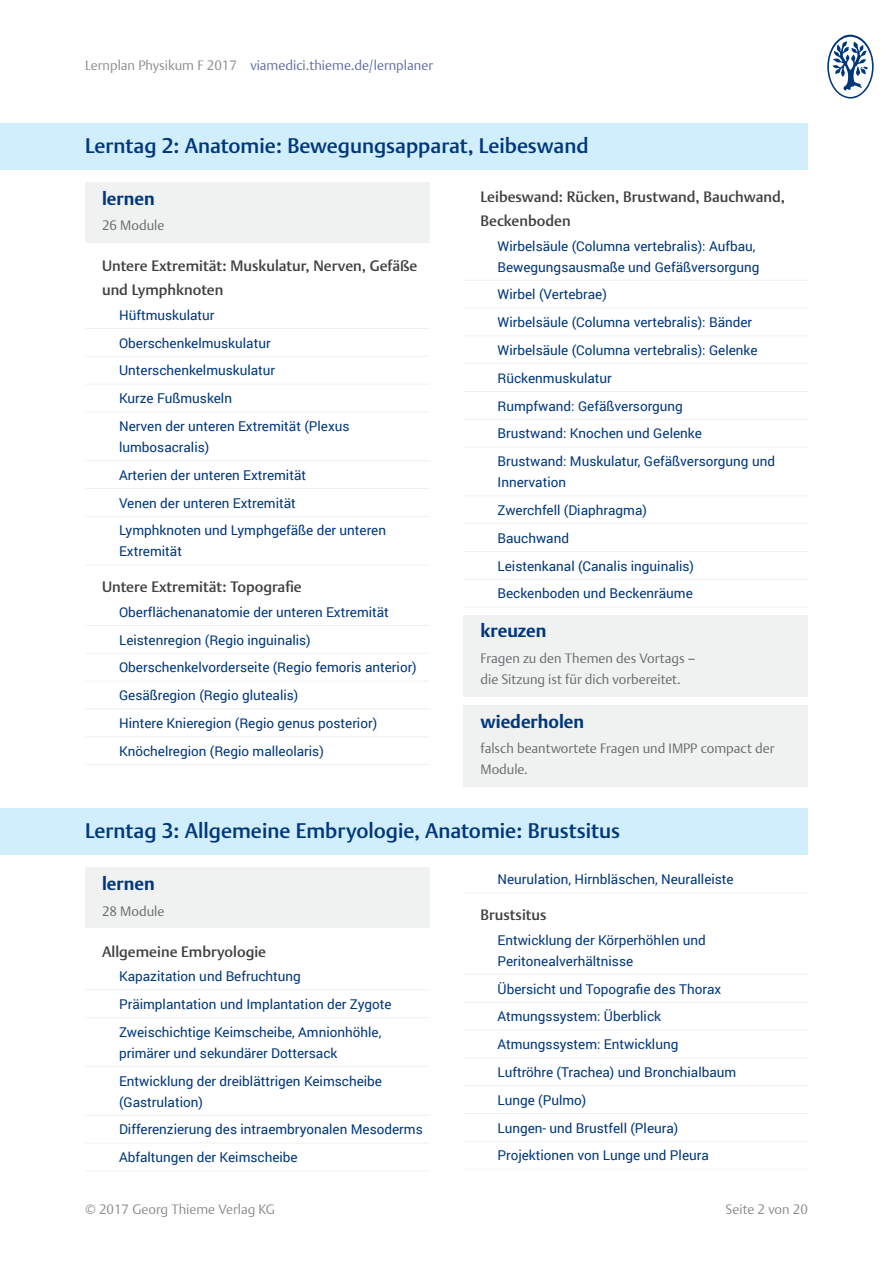
<style>
.page{position:relative;width:893px;height:1263px;background:#fff}
.page>*{position:absolute;margin:0;border:0;box-sizing:border-box;transform-origin:0 0}
.t1{font:500 21px "Thieme Argo 2011";color:#00377b}
.t2{font:700 18px "Thieme Argo 2011";color:#00377b}
.t3{font:500 15px/24px "Thieme Argo 2011";color:#414042}
.t4{font:13.5px/27.8px "Roboto";color:#00377b}
.t5{font:300 13.5px/21px "Thieme Argo 2011";color:#696a6d}
.t6{font:300 13.5px "Thieme Argo 2011";color:#606ea3}
.t7{font:300 13.5px "Thieme Argo 2011";color:#8b8e90}
.s1{color:#8b8e90}
</style>
<div class="page">
<svg style="left:827px;top:35px;width:47px;height:64px"></svg>
<div style="left:0;top:123px;width:808px;height:47px;background:#d1eefc"></div>
<div style="left:85px;top:182px;width:344px;height:61px;background:#f0f1f1"></div>
<hr style="left:85px;top:328px;width:344px;height:1px;background:#f0f1f1">
<hr style="left:85px;top:356px;width:344px;height:1px;background:#f0f1f1">
<hr style="left:85px;top:384px;width:344px;height:1px;background:#f0f1f1">
<hr style="left:85px;top:412px;width:344px;height:1px;background:#f0f1f1">
<hr style="left:85px;top:460px;width:344px;height:1px;background:#f0f1f1">
<hr style="left:85px;top:488px;width:344px;height:1px;background:#f0f1f1">
<hr style="left:85px;top:516px;width:344px;height:1px;background:#f0f1f1">
<hr style="left:85px;top:565px;width:344px;height:1px;background:#f0f1f1">
<hr style="left:85px;top:625px;width:344px;height:1px;background:#f0f1f1">
<hr style="left:85px;top:653px;width:344px;height:1px;background:#f0f1f1">
<hr style="left:85px;top:681px;width:344px;height:1px;background:#f0f1f1">
<hr style="left:85px;top:709px;width:344px;height:1px;background:#f0f1f1">
<hr style="left:85px;top:736px;width:344px;height:1px;background:#f0f1f1">
<hr style="left:85px;top:764px;width:344px;height:1px;background:#f0f1f1">
<hr style="left:463px;top:280px;width:345px;height:1px;background:#f0f1f1">
<hr style="left:463px;top:308px;width:345px;height:1px;background:#f0f1f1">
<hr style="left:463px;top:336px;width:345px;height:1px;background:#f0f1f1">
<hr style="left:463px;top:363px;width:345px;height:1px;background:#f0f1f1">
<hr style="left:463px;top:391px;width:345px;height:1px;background:#f0f1f1">
<hr style="left:463px;top:419px;width:345px;height:1px;background:#f0f1f1">
<hr style="left:463px;top:447px;width:345px;height:1px;background:#f0f1f1">
<hr style="left:463px;top:496px;width:345px;height:1px;background:#f0f1f1">
<hr style="left:463px;top:523px;width:345px;height:1px;background:#f0f1f1">
<hr style="left:463px;top:551px;width:345px;height:1px;background:#f0f1f1">
<hr style="left:463px;top:579px;width:345px;height:1px;background:#f0f1f1">
<hr style="left:463px;top:607px;width:345px;height:1px;background:#f0f1f1">
<div style="left:463px;top:615px;width:345px;height:81px;background:#f0f1f1"></div>
<div style="left:463px;top:705px;width:345px;height:82px;background:#f0f1f1"></div>
<div style="left:0;top:808px;width:808px;height:47px;background:#d1eefc"></div>
<div style="left:85px;top:868px;width:344px;height:60px;background:#f0f1f1"></div>
<hr style="left:85px;top:989px;width:344px;height:1px;background:#f0f1f1">
<hr style="left:85px;top:1017px;width:344px;height:1px;background:#f0f1f1">
<hr style="left:85px;top:1066px;width:344px;height:1px;background:#f0f1f1">
<hr style="left:85px;top:1115px;width:344px;height:1px;background:#f0f1f1">
<hr style="left:85px;top:1143px;width:344px;height:1px;background:#f0f1f1">
<hr style="left:85px;top:1170px;width:344px;height:1px;background:#f0f1f1">
<hr style="left:463px;top:893px;width:345px;height:1px;background:#f0f1f1">
<hr style="left:463px;top:974px;width:345px;height:1px;background:#f0f1f1">
<hr style="left:463px;top:1002px;width:345px;height:1px;background:#f0f1f1">
<hr style="left:463px;top:1030px;width:345px;height:1px;background:#f0f1f1">
<hr style="left:463px;top:1057px;width:345px;height:1px;background:#f0f1f1">
<hr style="left:463px;top:1085px;width:345px;height:1px;background:#f0f1f1">
<hr style="left:463px;top:1113px;width:345px;height:1px;background:#f0f1f1">
<hr style="left:463px;top:1141px;width:345px;height:1px;background:#f0f1f1">
<hr style="left:463px;top:1169px;width:345px;height:1px;background:#f0f1f1">
<p class="t6" style="left:85px;top:56px;width:349px"><span class="s1">Lernplan Physikum F 2017</span> viamedici.thieme.de/lernplaner</p>
<h1 class="t1" style="left:85px;top:131px;width:505px">Lerntag 2: Anatomie: Bewegungsapparat, Leibeswand</h1>
<h2 class="t2" style="left:102px;top:187px;width:54px">lernen</h2>
<p class="t5" style="left:102px;top:215px;width:64px">26 Module</p>
<p class="t3" style="left:102px;top:254px;width:317px">Untere Extremität: Muskulatur, Nerven, Gefäße und Lymphknoten</p>
<p class="t4" style="left:119px;top:301px;width:232px">Hüftmuskulatur<br>Oberschenkelmuskulatur<br>Unterschenkelmuskulatur<br>Kurze Fußmuskeln<br>Nerven der unteren Extremität (Plexus</p>
<p class="t4" style="left:119px;top:433px;width:268px">lumbosacralis)<br>Arterien der unteren Extremität<br>Venen der unteren Extremität<br>Lymphknoten und Lymphgefäße der unteren</p>
<p class="t4" style="left:119px;top:537px;width:64px">Extremität</p>
<p class="t3" style="left:102px;top:575px;width:201px">Untere Extremität: Topografie</p>
<p class="t4" style="left:119px;top:597px;width:299px">Oberflächenanatomie der unteren Extremität Leistenregion (Regio inguinalis)<br>Oberschenkelvorderseite (Regio femoris anterior)<br>Gesäßregion (Regio glutealis)<br>Hintere Knieregion (Regio genus posterior)<br>Knöchelregion (Regio malleolaris)</p>
<p class="t3" style="left:480px;top:185px;width:306px">Leibeswand: Rücken, Brustwand, Bauchwand,<br>Beckenboden</p>
<p class="t4" style="left:497px;top:235px;width:264px;line-height:21px">Wirbelsäule (Columna vertebralis): Aufbau,<br>Bewegungsausmaße und Gefäßversorgung</p>
<p class="t4" style="left:497px;top:280px;width:279px">Wirbel (Vertebrae)<br>Wirbelsäule (Columna vertebralis): Bänder Wirbelsäule (Columna vertebralis): Gelenke Rückenmuskulatur<br>Rumpfwand: Gefäßversorgung<br>Brustwand: Knochen und Gelenke<br>Brustwand: Muskulatur, Gefäßversorgung und</p>
<p class="t4" style="left:497px;top:468px;width:198px">Innervation<br>Zwerchfell (Diaphragma)<br>Bauchwand<br>Leistenkanal (Canalis inguinalis)<br>Beckenboden und Beckenräume</p>
<h2 class="t2" style="left:480px;top:619px;width:67px">kreuzen</h2>
<p class="t5" style="left:480px;top:647px;width:216px">Fragen zu den Themen des Vortags – die Sitzung ist für dich vorbereitet.</p>
<h2 class="t2" style="left:480px;top:709px;width:105px">wiederholen</h2>
<p class="t5" style="left:480px;top:737px;width:295px">falsch beantwortete Fragen und IMPP compact der<br>Module.</p>
<h1 class="t1" style="left:85px;top:816px;width:537px">Lerntag 3: Allgemeine Embryologie, Anatomie: Brustsitus</h1>
<h2 class="t2" style="left:102px;top:872px;width:54px">lernen</h2>
<p class="t5" style="left:102px;top:900px;width:64px">28 Module</p>
<p class="t3" style="left:102px;top:939px;width:166px">Allgemeine Embryologie</p>
<p class="t4" style="left:119px;top:962px;width:274px">Kapazitation und Befruchtung<br>Präimplantation und Implantation der Zygote<br>Zweischichtige Keimscheibe, Amnionhöhle,</p>
<p class="t4" style="left:119px;top:1038px;width:265px">primärer und sekundärer Dottersack<br>Entwicklung der dreiblättrigen Keimscheibe</p>
<p class="t4" style="left:119px;top:1087px;width:305px">(Gastrulation)<br>Differenzierung des intraembryonalen Mesoderms<br>Abfaltungen der Keimscheibe</p>
<p class="t4" style="left:497px;top:865px;width:238px">Neurulation, Hirnbläschen, Neuralleiste</p>
<p class="t3" style="left:480px;top:903px;width:68px">Brustsitus</p>
<p class="t4" style="left:497px;top:929px;width:210px;line-height:21px">Entwicklung der Körperhöhlen und<br>Peritonealverhältnisse</p>
<p class="t4" style="left:497px;top:974px;width:240px">Übersicht und Topografie des Thorax<br>Atmungssystem: Überblick<br>Atmungssystem: Entwicklung<br>Luftröhre (Trachea) und Bronchialbaum<br>Lunge (Pulmo)<br>Lungen- und Brustfell (Pleura)<br>Projektionen von Lunge und Pleura</p>
<p class="t7" style="left:85px;top:1200px;width:191px">© 2017 Georg Thieme Verlag KG</p>
<p class="t7" style="left:726px;top:1200px;width:84px">Seite 2 von 20</p>
</div>
